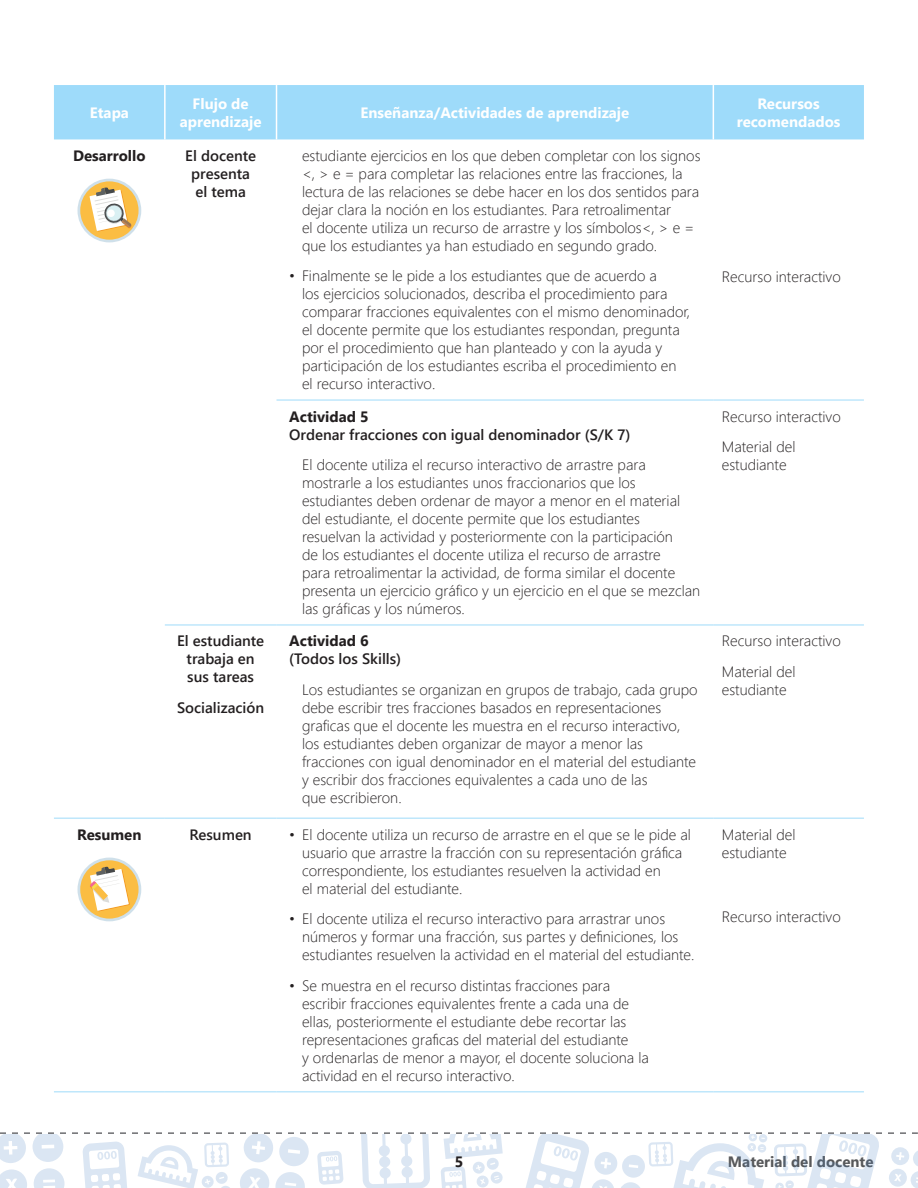
<style>
.page{position:relative;width:918px;height:1188px;background:#fff}
.page>*{position:absolute;margin:0;border:0;box-sizing:border-box;transform-origin:0 0}
.t1{font:300 15px/18px "Segoe UI";color:#231f20}
.t2{font:600 15px/18px "Segoe UI";color:#231f20;text-align:center}
.t3{font:700 15px/18px "Segoe UI";color:#fff;text-align:center}
.t4{font:700 15px "Segoe UI";color:#231f20}
.t5{font:700 15px "Segoe UI";color:#57585a}
</style>
<div class="page">
<svg style="left:0;top:1132px;width:918px;height:56px"></svg>
<div style="left:54px;top:85px;width:810px;height:54px;background:#9edbfa"></div>
<hr style="left:164px;top:85px;width:2px;height:54px;background:#fff">
<hr style="left:276px;top:85px;width:1px;height:54px;background:#fff">
<hr style="left:713px;top:85px;width:1px;height:54px;background:#fff">
<hr style="left:54px;top:1091px;width:111px;height:1px;background:#9edbfa">
<hr style="left:165px;top:1091px;width:112px;height:1px;background:#9edbfa">
<hr style="left:277px;top:1091px;width:436px;height:1px;background:#9edbfa">
<hr style="left:713px;top:1091px;width:151px;height:1px;background:#9edbfa">
<hr style="left:54px;top:818px;width:111px;height:1px;background:#9edbfa">
<hr style="left:165px;top:818px;width:112px;height:1px;background:#9edbfa">
<hr style="left:277px;top:818px;width:436px;height:1px;background:#9edbfa">
<hr style="left:713px;top:818px;width:151px;height:1px;background:#9edbfa">
<hr style="left:277px;top:400px;width:436px;height:1px;background:#9edbfa">
<hr style="left:713px;top:400px;width:151px;height:1px;background:#9edbfa">
<hr style="left:277px;top:625px;width:436px;height:1px;background:#9edbfa">
<hr style="left:713px;top:625px;width:151px;height:1px;background:#9edbfa">
<hr style="left:165px;top:625px;width:112px;height:1px;background:#9edbfa">
<div style="left:78px;top:179px;width:63px;height:63px;background:#cfe0ea;border-radius:50%"></div>
<div style="left:80px;top:181px;width:59px;height:59px;background:#fbbd43;border-radius:50%"></div>
<svg style="left:90px;top:187px;width:42px;height:45px"></svg>
<div style="left:78px;top:858px;width:63px;height:63px;background:#cfe0ea;border-radius:50%"></div>
<div style="left:80px;top:860px;width:59px;height:59px;background:#fbbd43;border-radius:50%"></div>
<svg style="left:90px;top:867px;width:40px;height:44px"></svg>
<p class="t3" style="left:90px;top:103px;width:41px">Etapa</p>
<p class="t3" style="left:180px;top:94px;width:83px">Flujo de aprendizaje</p>
<p class="t3" style="left:361px;top:103px;width:270px">Enseñanza/Actividades de aprendizaje</p>
<p class="t3" style="left:737px;top:94px;width:105px">Recursos recomendados</p>
<p class="t4" style="left:73px;top:143px;width:74px">Desarrollo</p>
<p class="t2" style="left:185px;top:146px;width:72px">El docente presenta el tema</p>
<p class="t1" style="left:302px;top:146px;width:400px">estudiante ejercicios en los que deben completar con los signos &lt;, &gt; e = para completar las relaciones entre las fracciones, la lectura de las relaciones se debe hacer en los dos sentidos para dejar clara la noción en los estudiantes. Para retroalimentar<br>el docente utiliza un recurso de arrastre y los símbolos&lt;, &gt; e = que los estudiantes ya han estudiado en segundo grado.</p>
<p class="t1" style="left:302px;top:266px;width:390px;text-indent:-13px">• Finalmente se le pide a los estudiantes que de acuerdo a<br>los ejercicios solucionados, describa el procedimiento para comparar fracciones equivalentes con el mismo denominador, el docente permite que los estudiantes respondan, pregunta por el procedimiento que han planteado y con la ayuda y participación de los estudiantes escriba el procedimiento en el recurso interactivo.</p>
<p class="t1" style="left:722px;top:267px;width:120px">Recurso interactivo</p>
<p class="t4" style="left:289px;top:404px;width:81px">Actividad 5</p>
<p class="t2" style="left:289px;top:425px;width:343px">Ordenar fracciones con igual denominador (S/K 7)</p>
<p class="t1" style="left:302px;top:455px;width:400px">El docente utiliza el recurso interactivo de arrastre para mostrarle a los estudiantes unos fraccionarios que los estudiantes deben ordenar de mayor a menor en el material del estudiante, el docente permite que los estudiantes resuelvan la actividad y posteriormente con la participación<br>de los estudiantes el docente utiliza el recurso de arrastre<br>para retroalimentar la actividad, de forma similar el docente presenta un ejercicio gráfico y un ejercicio en el que se mezclan las gráficas y los números.</p>
<p class="t1" style="left:722px;top:400px;width:120px;line-height:30.8px">Recurso interactivo<br>Material del</p>
<p class="t1" style="left:722px;top:455px;width:66px">estudiante</p>
<p class="t2" style="left:177px;top:632px;width:89px">El estudiante trabaja en sus tareas</p>
<p class="t2" style="left:177px;top:699px;width:89px">Socialización</p>
<p class="t4" style="left:289px;top:629px;width:81px">Actividad 6</p>
<p class="t2" style="left:289px;top:650px;width:114px">(Todos los Skills)</p>
<p class="t1" style="left:302px;top:680px;width:397px">Los estudiantes se organizan en grupos de trabajo, cada grupo debe escribir tres fracciones basados en representaciones graficas que el docente les muestra en el recurso interactivo, los estudiantes deben organizar de mayor a menor las fracciones con igual denominador en el material del estudiante y escribir dos fracciones equivalentes a cada uno de las<br>que escribieron.</p>
<p class="t4" style="left:77px;top:822px;width:66px">Resumen</p>
<p class="t2" style="left:190px;top:825px;width:64px">Resumen</p>
<p class="t1" style="left:302px;top:825px;width:390px;text-indent:-13px">• El docente utiliza un recurso de arrastre en el que se le pide al usuario que arrastre la fracción con su representación gráfica correspondiente, los estudiantes resuelven la actividad en<br>el material del estudiante.</p>
<p class="t1" style="left:302px;top:909px;width:394px;text-indent:-13px">• El docente utiliza el recurso interactivo para arrastrar unos números y formar una fracción, sus partes y definiciones, los estudiantes resuelven la actividad en el material del estudiante.</p>
<p class="t1" style="left:302px;top:976px;width:348px;text-indent:-13px">• Se muestra en el recurso distintas fracciones para escribir fracciones equivalentes frente a cada una de ellas, posteriormente el estudiante debe recortar las representaciones graficas del material del estudiante<br>y ordenarlas de menor a mayor, el docente soluciona la actividad en el recurso interactivo.</p>
<p class="t1" style="left:722px;top:625px;width:120px;line-height:30.8px">Recurso interactivo<br>Material del</p>
<p class="t1" style="left:722px;top:680px;width:66px">estudiante</p>
<p class="t1" style="left:722px;top:825px;width:75px">Material del estudiante</p>
<p class="t1" style="left:722px;top:907px;width:120px">Recurso interactivo</p>
<p class="t4" style="left:455px;top:1150px;width:10px">5</p>
<p class="t5" style="left:728px;top:1149px;width:147px">Material del docente</p>
</div>
